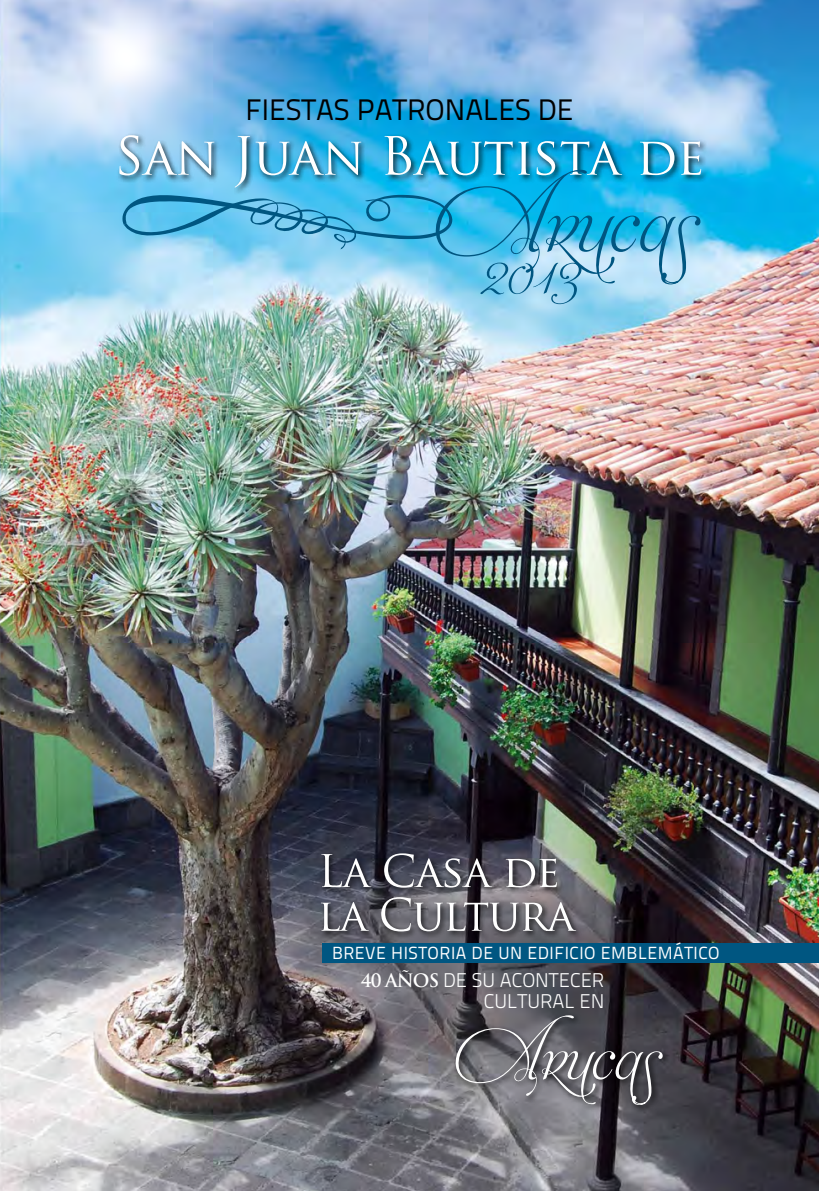
<style>
.page{position:relative;width:819px;height:1191px;background:#fff}
.page>*{position:absolute;margin:0;border:0;box-sizing:border-box;transform-origin:0 0}
.t1{font:69.12px "Aphrodite Slim Pro";color:#005681}
.t2{font:29.57px "Titillium Text 22 L";color:#000}
.t3{font:300 19.78px "Titillium Text 22 L";color:#fff}
.t4{font:17.5px "Titillium Text 22 L";letter-spacing:.03em;color:#fff}
.s1{font-family:"Trajan Pro";font-weight:700;font-size:18.03px}
</style>
<div class="page">
<img style="left:0;top:0;width:819px;height:1191px">
<div style="left:322px;top:942px;width:497px;height:20px;background:#005681"></div>
<div style="left:452px;top:1012px;width:218px;height:100px;background:#000;opacity:.8"></div>
<svg style="left:439px;top:1015px;width:223px;height:90px;background:#68676c"></svg>
<svg style="left:479px;top:263px;width:102px;height:41px;background:#82c3e2"></svg>
<div style="left:116px;top:132px;width:593px;height:63px;background:#000;opacity:.8"></div>
<img style="left:119px;top:135px;width:582px;height:52px">
<div style="left:318px;top:850px;width:264px;height:89px;background:#000;opacity:.8"></div>
<svg style="left:321px;top:897px;width:255px;height:34px;background:#7c7b81"></svg>
<svg style="left:321px;top:853px;width:236px;height:34px;background:#63636e"></svg>
<svg style="left:122px;top:195px;width:330px;height:54px;background:#51b5df"></svg>
<h2 class="t2" style="left:245px;top:88px;width:330px">FIESTAS PATRONALES DE</h2>
<h1 class="t1" style="left:431px;top:187px;width:268px">Arucas</h1>
<p class="t4" style="left:332px;top:940px;width:389px">BREVE HISTORIA DE UN EDIFICIO EMBLEMÁTICO</p>
<p class="t3" style="left:361px;top:966px;width:245px"><span class="s1">40 AÑOS</span> de sU ACONTECER</p>
<p class="t3" style="left:484px;top:987px;width:122px">CULTURAL EN</p>
</div>
